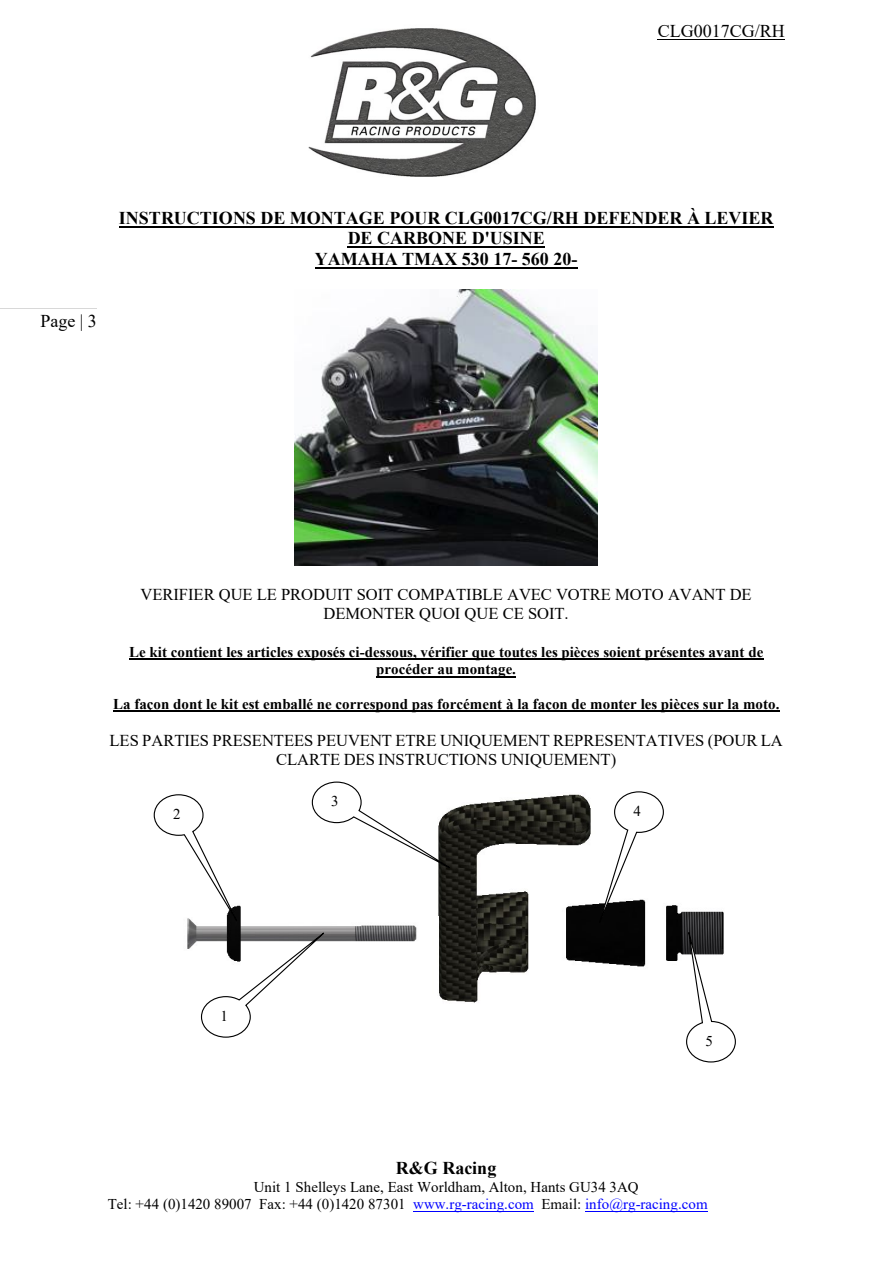
<style>
.page{position:relative;width:893px;height:1263px;background:#fff}
.page>*{position:absolute;margin:0;border:0;box-sizing:border-box;transform-origin:0 0}
.t1{font:700 18px/20.7px "Times New Roman";color:#000;text-align:center}
.t2{font:18px "Times New Roman";color:#000}
.t3{font:16.5px/19px "Times New Roman";letter-spacing:-.005em;color:#000;text-align:center}
.t4{font:700 15px/17.2px "Times New Roman";color:#000;text-align:center}
.t5{font:15px/17.2px "Times New Roman";color:#000}
.s1{color:#00f}
</style>
<div class="page">
<img style="left:308px;top:28px;width:228px;height:149px">
<hr style="left:658px;top:39px;width:127px;height:1px;background:#000">
<hr style="left:413px;top:1211px;width:121px;height:1px;background:#00f">
<hr style="left:585px;top:1211px;width:123px;height:1px;background:#00f">
<hr style="left:0;top:308px;width:97px;height:1px;background:#d8d8d8">
<img style="left:475px;top:794px;width:209px;height:208px">
<hr style="left:119px;top:226px;width:655px;height:1px;background:#000">
<hr style="left:348px;top:246px;width:197px;height:2px;background:#000">
<hr style="left:315px;top:267px;width:262px;height:2px;background:#000">
<img style="left:295px;top:290px;width:303px;height:275px">
<hr style="left:129px;top:658px;width:634px;height:2px;background:#000">
<hr style="left:376px;top:676px;width:140px;height:1px;background:#000">
<hr style="left:113px;top:710px;width:666px;height:2px;background:#000">
<svg style="left:153px;top:781px;width:322px;height:257px"></svg>
<svg style="left:592px;top:791px;width:72px;height:154px"></svg>
<svg style="left:684px;top:911px;width:52px;height:152px"></svg>
<p class="t2" style="left:658px;top:19px;width:129px">CLG0017CG/RH</p>
<p class="t2" style="left:40px;top:309px;width:58px">Page | 3</p>
<p class="t1" style="left:119px;top:207px;width:656px">INSTRUCTIONS DE MONTAGE POUR CLG0017CG/RH DEFENDER À LEVIER<br>DE CARBONE D'USINE<br>YAMAHA TMAX 530 17- 560 20-</p>
<p class="t3" style="left:141px;top:584px;width:613px">VERIFIER QUE LE PRODUIT SOIT COMPATIBLE AVEC VOTRE MOTO AVANT DE<br>DEMONTER QUOI QUE CE SOIT.</p>
<p class="t4" style="left:129px;top:643px;width:636px">Le kit contient les articles exposés ci-dessous, vérifier que toutes les pièces soient présentes avant de procéder au montage.</p>
<p class="t4" style="left:113px;top:694px;width:668px">La façon dont le kit est emballé ne correspond pas forcément à la façon de monter les pièces sur la moto.</p>
<p class="t3" style="left:110px;top:731px;width:675px">LES PARTIES PRESENTEES PEUVENT ETRE UNIQUEMENT REPRESENTATIVES (POUR LA<br>CLARTE DES INSTRUCTIONS UNIQUEMENT)</p>
<p class="t5" style="left:331px;top:792px;width:9px">3</p>
<p class="t5" style="left:173px;top:805px;width:9px">2</p>
<p class="t5" style="left:634px;top:802px;width:9px">4</p>
<p class="t5" style="left:220px;top:1007px;width:9px">1</p>
<p class="t5" style="left:706px;top:1032px;width:9px">5</p>
<p class="t1" style="left:396px;top:1157px;width:102px">R&amp;G Racing</p>
<p class="t5" style="left:108px;top:1178px;width:601px;text-indent:146px">Unit 1 Shelleys Lane, East Worldham, Alton, Hants GU34 3AQ<br>Tel: +44 (0)1420 89007 Fax: +44 (0)1420 87301 <span class="s1">www.rg-racing.com</span> Email: <span class="s1">info@rg-racing.com</span></p>
</div>
